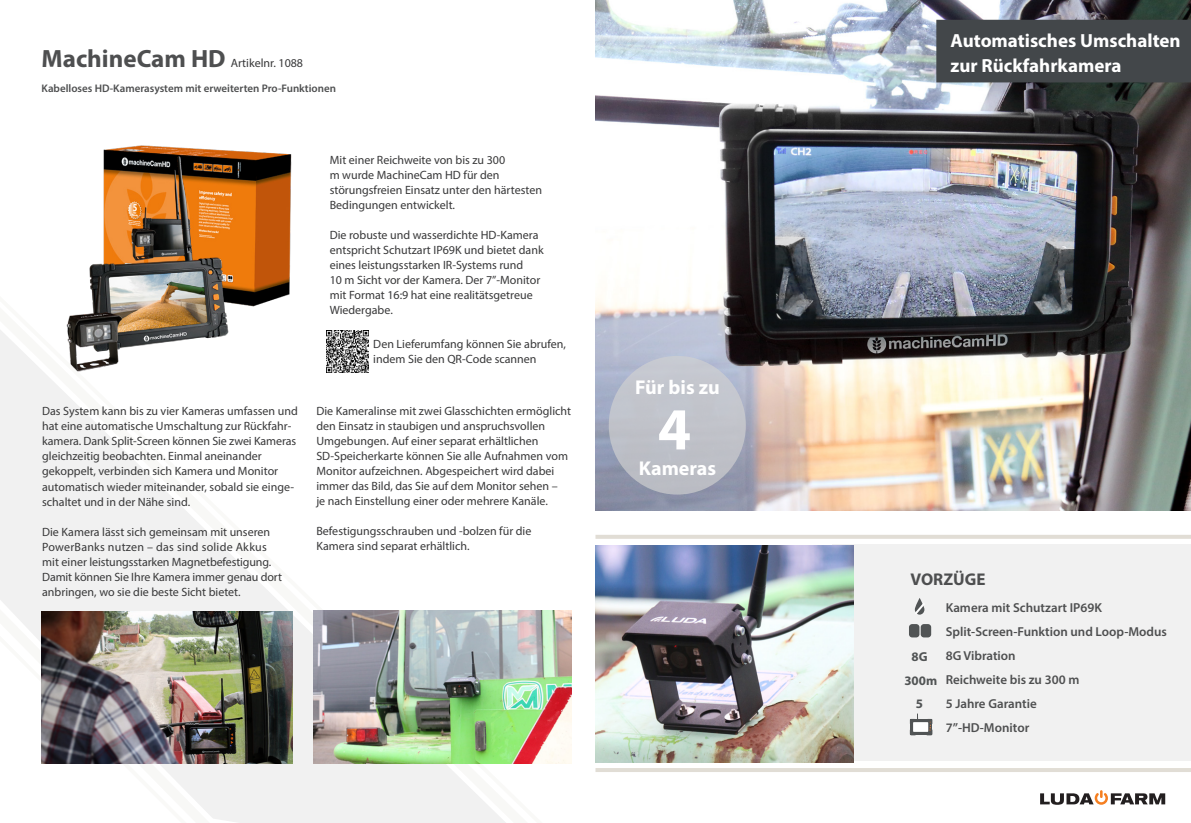
<style>
.page{position:relative;width:1191px;height:823px;background:#fff}
.page>*{position:absolute;margin:0;border:0;box-sizing:border-box;transform-origin:0 0}
.t1{font:700 60px "Myriad Pro";color:#fff}
.t2{font:700 20px "Myriad Pro";color:#fff}
.t3{font:700 19px "Myriad Pro";color:#fff}
.t4{font:700 17px "Myriad Pro";color:#4e4f50}
.t5{font:600 13px "Myriad Pro";color:#4e4f50}
.t6{font:700 13px "Myriad Pro";color:#515455}
.t7{font:12px/15px "Myriad Pro";color:#383839}
.t8{font:600 11px "Myriad Pro";color:#4e4f50}
.s1{font-weight:700;font-size:25px;color:#4e4f50}
</style>
<div class="page">
<svg style="left:0;top:330px;width:543px;height:492px"></svg>
<img style="left:42px;top:610px;width:250px;height:153px">
<img style="left:103px;top:145px;width:189px;height:162px">
<img style="left:54px;top:151px;width:184px;height:226px">
<img style="left:326px;top:330px;width:42px;height:42px">
<div style="left:832px;top:543px;width:359px;height:217px;background:#f1f1f1"></div>
<svg style="left:1040px;top:790px;width:125px;height:14px"></svg>
<hr style="left:595px;top:768px;width:596px;height:3px;background:#e1ddd5">
<img style="left:595px;top:0;width:596px;height:510px">
<div style="left:936px;top:20px;width:255px;height:62px;background:#43474a"></div>
<div style="left:609px;top:355px;width:137px;height:139px;background:#c1c3ca;border-radius:50%"></div>
<img style="left:595px;top:545px;width:258px;height:216px">
<hr style="left:595px;top:535px;width:596px;height:3px;background:#e1ddd5">
<svg style="left:914px;top:598px;width:11px;height:17px"></svg>
<div style="left:909px;top:623px;width:10px;height:14px;background:#515455;border-radius:3px"></div>
<div style="left:920px;top:623px;width:11px;height:14px;background:#515455;border-radius:3px"></div>
<div style="left:910px;top:719px;width:22px;height:15px;background:#515455"></div>
<div style="left:910px;top:728px;width:6px;height:7px;border:1px solid #515456"></div>
<div style="left:926px;top:728px;width:6px;height:7px;border:1px solid #515455"></div>
<div style="left:911px;top:720px;width:20px;height:13px;background:#ebecec"></div>
<div style="left:913px;top:721px;width:15px;height:10px;background:#fff"></div>
<svg style="left:910px;top:713px;width:8px;height:21px"></svg>
<svg style="left:926px;top:718px;width:6px;height:16px"></svg>
<img style="left:313px;top:610px;width:258px;height:153px">
<p class="t7" style="left:42px;top:55px;width:263px"><span class="s1">MachineCam HD</span> Artikelnr. 1088</p>
<p class="t8" style="left:42px;top:81px;width:296px">Kabelloses HD-Kamerasystem mit erweiterten Pro-Funktionen</p>
<p class="t7" style="left:330px;top:152px;width:214px">Mit einer Reichweite von bis zu 300<br>m wurde MachineCam HD für den störungsfreien Einsatz unter den härtesten Bedingungen entwickelt.</p>
<p class="t7" style="left:330px;top:227px;width:215px">Die robuste und wasserdichte HD-Kamera entspricht Schutzart IP69K und bietet dank eines leistungsstarken IR-Systems rund<br>10 m Sicht vor der Kamera. Der 7”-Monitor mit Format 16:9 hat eine realitätsgetreue Wiedergabe.</p>
<p class="t7" style="left:42px;top:403px;width:257px">Das System kann bis zu vier Kameras umfassen und hat eine automatische Umschaltung zur Rückfahr&shy;kamera. Dank Split-Screen können Sie zwei Kameras gleichzeitig beobachten. Einmal aneinander</p>
<p class="t7" style="left:42px;top:463px;width:253px">gekoppelt, verbinden sich Kamera und Monitor automatisch wieder miteinander, sobald sie einge&shy;schaltet und in der Nähe sind.</p>
<p class="t7" style="left:42px;top:523px;width:229px">Die Kamera lässt sich gemeinsam mit unseren</p>
<p class="t7" style="left:42px;top:538px;width:241px">PowerBanks nutzen – das sind solide Akkus mit einer leistungsstarken Magnetbefestigung.<br>Damit können Sie Ihre Kamera immer genau dort</p>
<p class="t7" style="left:42px;top:583px;width:200px">anbringen, wo sie die beste Sicht bietet.</p>
<p class="t7" style="left:373px;top:336px;width:194px">Den Lieferumfang können Sie abrufen, indem Sie den QR-Code scannen</p>
<p class="t7" style="left:316px;top:403px;width:256px">Die Kameralinse mit zwei Glasschichten ermöglicht den Einsatz in staubigen und anspruchsvollen<br>Umgebungen. Auf einer separat erhältlichen</p>
<p class="t7" style="left:316px;top:448px;width:253px">SD-Speicherkarte können Sie alle Aufnahmen vom<br>Monitor aufzeichnen. Abgespeichert wird dabei immer das Bild, das Sie auf dem Monitor sehen –</p>
<p class="t7" style="left:316px;top:493px;width:233px">je nach Einstellung einer oder mehrere Kanäle.</p>
<p class="t7" style="left:316px;top:523px;width:216px">Befestigungsschrauben und -bolzen für die<br>Kamera sind separat erhältlich.</p>
<p class="t2" style="left:635px;top:373px;width:86px">Für bis zu</p>
<p class="t1" style="left:658px;top:390px;width:35px">4</p>
<p class="t2" style="left:639px;top:454px;width:79px">Kameras</p>
<p class="t3" style="left:950px;top:28px;width:232px">Automatisches Umschalten</p>
<p class="t3" style="left:950px;top:53px;width:172px">zur Rückfahrkamera</p>
<p class="t4" style="left:910px;top:567px;width:77px">VORZÜGE</p>
<p class="t5" style="left:945px;top:599px;width:158px">Kamera mit Schutzart IP69K</p>
<p class="t5" style="left:945px;top:623px;width:223px">Split-Screen-Funktion und Loop-Modus</p>
<p class="t5" style="left:945px;top:647px;width:72px">8G Vibration</p>
<p class="t5" style="left:945px;top:671px;width:135px">Reichweite bis zu 300 m</p>
<p class="t5" style="left:945px;top:695px;width:93px">5 Jahre Garantie</p>
<p class="t5" style="left:945px;top:719px;width:85px">7”-HD-Monitor</p>
<p class="t6" style="left:911px;top:647px;width:18px">8G</p>
<p class="t6" style="left:904px;top:671px;width:34px">300m</p>
<p class="t6" style="left:916px;top:694px;width:9px">5</p>
</div>
